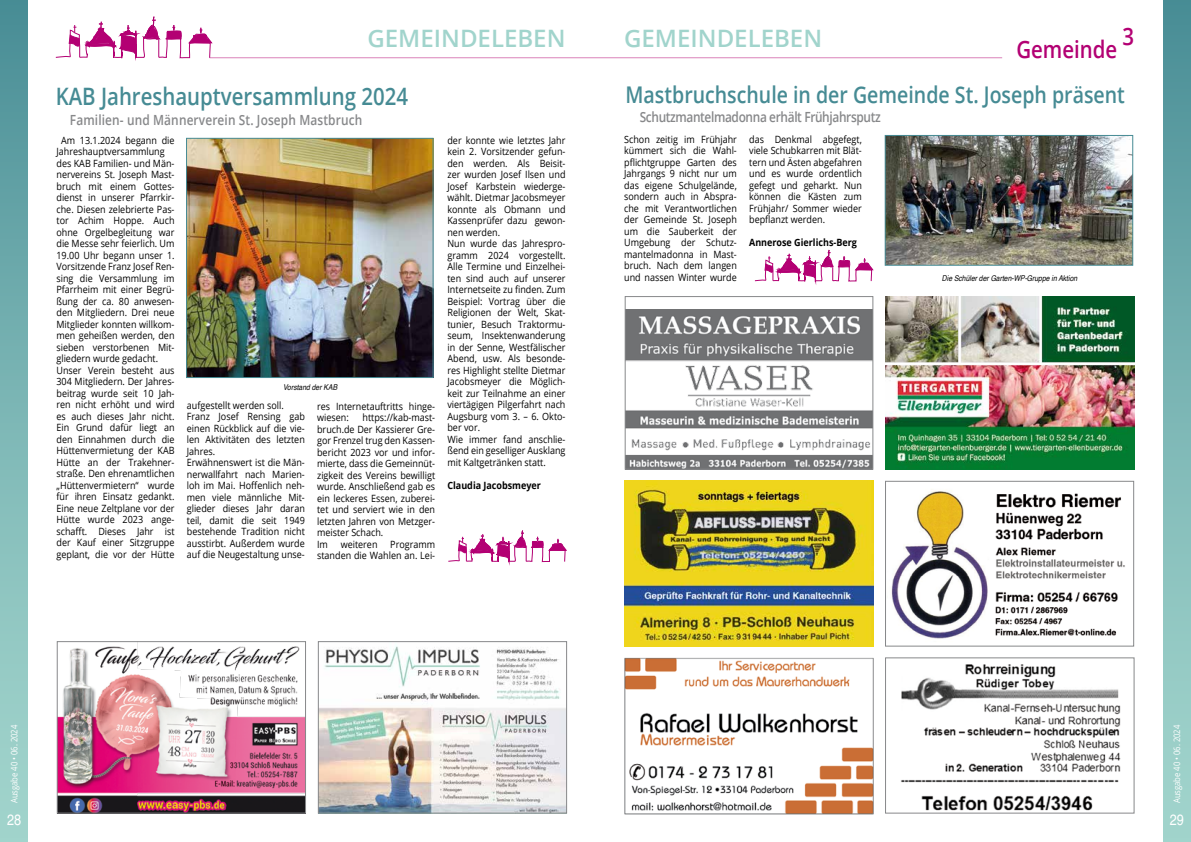
<style>
.page{position:relative;width:1191px;height:842px;background:#fff}
.page>*{position:absolute;margin:0;border:0;box-sizing:border-box;transform-origin:0 0}
.t1{font:600 24px "Open Sans";color:#468b94;scale:.85 1}
.t2{font:600 24px "Open Sans";color:#a1d4cc}
.t3{font:600 24px "Open Sans";color:#b30073;scale:.85 1}
.t4{font:600 23px "Open Sans";color:#468b94;scale:.85 1}
.t5{font:15px "Helvetica";color:#fff;scale:.85 1}
.t6{font:600 14px "Open Sans";letter-spacing:.01em;color:#87888a;scale:.85 1}
.t7{font:600 14px "Open Sans";letter-spacing:-.03em;color:#87888a;scale:.85 1}
.t8{font:10px/11.5px "Open Sans";color:#000;scale:.9 1}
.t9{font:700 10px "Open Sans";color:#000;scale:.9 1}
.t10{font:9px "Open Sans";color:#fff;scale:.85 1}
.t11{font:italic 8px "Helvetica";color:#000;scale:.85 1}
</style>
<div class="page">
<div style="left:0;top:0;width:28px;height:842px;background:linear-gradient(to bottom,#4c9098,#a8dad0)"></div>
<hr style="left:209px;top:57px;width:793px;height:1px;background:#b30073">
<svg style="left:55px;top:16px;width:159px;height:45px"></svg>
<div style="left:1162px;top:0;width:29px;height:842px;background:linear-gradient(to bottom,#4c9098,#a8dad0)"></div>
<img style="left:886px;top:137px;width:245px;height:127px">
<div style="left:884px;top:135px;width:249px;height:131px;border:1px solid #468b94"></div>
<svg style="left:754px;top:249px;width:120px;height:53px"></svg>
<img style="left:885px;top:296px;width:249px;height:174px">
<img style="left:626px;top:310px;width:245px;height:158px">
<div style="left:624px;top:296px;width:249px;height:174px;border:1px solid #87888a"></div>
<img style="left:901px;top:664px;width:220px;height:147px">
<div style="left:885px;top:657px;width:249px;height:157px;border:1px solid #87888a"></div>
<img style="left:624px;top:481px;width:249px;height:166px">
<img style="left:891px;top:489px;width:234px;height:150px">
<div style="left:885px;top:481px;width:249px;height:166px;border:1px solid #87888a"></div>
<img style="left:624px;top:657px;width:249px;height:157px">
<img style="left:59px;top:643px;width:245px;height:169px">
<div style="left:57px;top:641px;width:249px;height:173px;border:1px solid #87888a"></div>
<img style="left:320px;top:646px;width:245px;height:165px">
<div style="left:318px;top:641px;width:249px;height:172px;border:1px solid #87888a"></div>
<svg style="left:448px;top:530px;width:119px;height:36px"></svg>
<img style="left:188px;top:140px;width:243px;height:236px">
<div style="left:186px;top:138px;width:247px;height:240px;border:1px solid #468b94"></div>
<h1 class="t2" style="left:367px;top:22px;width:199px">GEMEINDELEBEN</h1>
<h1 class="t2" style="left:624px;top:22px;width:199px">GEMEINDELEBEN</h1>
<h1 class="t3" style="left:1122px;top:20px;width:15px">3</h1>
<h1 class="t3" style="left:1016px;top:33px;width:120px">Gemeinde</h1>
<h1 class="t1" style="left:56px;top:79px;width:416px">KAB Jahreshauptversammlung 2024</h1>
<h3 class="t6" style="left:70px;top:111px;width:345px">Familien- und Männerverein St. Joseph Mastbruch</h3>
<p class="t8" style="left:56px;top:134px;width:133px;text-indent:5px">Am 13.1.2024 begann die<br>Jahreshauptversammlung des KAB Familien- und Män&shy;nervereins St. Joseph Mast&shy;bruch mit einem Gottes&shy;dienst in unserer Pfarrkir&shy;che. Diesen zelebrierte Pas&shy;tor Achim Hoppe. Auch ohne Orgelbegleitung war die Messe sehr feierlich. Um<br>19.00 Uhr begann unser 1.<br>Vorsitzende Franz Josef Ren&shy;sing die Versammlung im<br>Pfarrheim mit einer Begrü&shy;ßung der ca. 80 anwesen&shy;den Mitgliedern. Drei neue<br>Mitglieder konnten willkom&shy;men geheißen werden, den sieben verstorbenen Mit&shy;gliedern wurde gedacht.<br>Unser Verein besteht aus<br>304 Mitgliedern. Der Jahres&shy;beitrag wurde seit 10 Jah&shy;ren nicht erhöht und wird es auch dieses Jahr nicht.<br>Ein Grund dafür liegt an den Einnahmen durch die<br>Hüttenvermietung der KAB<br>Hütte an der Trakehner&shy;straße. Den ehrenamtlichen „Hüttenvermietern“ wurde für ihren Einsatz gedankt.<br>Eine neue Zeltplane vor der<br>Hütte wurde 2023 ange&shy;schafft. Dieses Jahr ist der Kauf einer Sitzgruppe geplant, die vor der Hütte</p>
<p class="t11" style="left:283px;top:381px;width:65px">Vorstand der KAB</p>
<p class="t8" style="left:187px;top:399px;width:133px">aufgestellt werden soll.<br>Franz Josef Rensing gab einen Rückblick auf die vie&shy;len Aktivitäten des letzten<br>Jahres.<br>Erwähnenswert ist die Män&shy;nerwallfahrt nach Marien&shy;loh im Mai. Hoffenlich neh&shy;men viele männliche Mit&shy;glieder dieses Jahr daran teil, damit die seit 1949 bestehende Tradition nicht ausstirbt. Außerdem wurde auf die Neugestaltung unse-</p>
<p class="t8" style="left:317px;top:400px;width:133px">res Internetauftritts hinge&shy;wiesen:</p>
<p class="t8" style="left:317px;top:412px;width:133px;text-indent:45px">https://kab-mast&shy;bruch.de Der Kassierer Gre&shy;gor Frenzel trug den Kassen&shy;bericht 2023 vor und infor&shy;mierte, dass die Gemeinnüt&shy;zigkeit des Vereins bewilligt wurde. Anschließend gab es ein leckeres Essen, zuberei&shy;tet und serviert wie in den letzten Jahren von Metzger&shy;meister Schach.<br>Im</p>
<p class="t8" style="left:341px;top:538px;width:42px">weiteren</p>
<p class="t8" style="left:317px;top:538px;width:133px;text-align:right">Programm<br>standen die Wahlen an. Lei-</p>
<p class="t8" style="left:447px;top:134px;width:133px">der konnte wie letztes Jahr kein 2. Vorsitzender gefun&shy;den werden. Als Beisit&shy;zer wurden Josef Ilsen und<br>Josef Karbstein wiederge&shy;wählt. Dietmar Jacobsmeyer konnte als Obmann und<br>Kassenprüfer dazu gewon&shy;nen werden.<br>Nun wurde das Jahrespro&shy;gramm 2024 vorgestellt.<br>Alle Termine und Einzelhei&shy;ten sind auch auf unserer<br>Internetseite zu finden. Zum<br>Beispiel: Vortrag über die<br>Religionen der Welt, Skat&shy;tunier, Besuch Traktormu&shy;seum, Insektenwanderung in der Senne, Westfälischer<br>Abend, usw. Als besonde&shy;res Highlight stellte Dietmar<br>Jacobsmeyer die Möglich&shy;keit zur Teilnahme an einer viertägigen Pilgerfahrt nach<br>Augsburg vom 3. – 6. Okto&shy;ber vor.<br>Wie immer fand anschlie&shy;ßend ein geselliger Ausklang mit Kaltgetränken statt.</p>
<p class="t9" style="left:447px;top:478px;width:105px">Claudia Jacobsmeyer</p>
<h2 class="t4" style="left:625px;top:79px;width:589px">Mastbruchschule in der Gemeinde St. Joseph präsent</h2>
<h3 class="t7" style="left:640px;top:107px;width:285px">Schutzmantelmadonna erhält Frühjahrsputz</h3>
<p class="t8" style="left:624px;top:133px;width:127px;text-align:justify">Schon zeitig im Frühjahr kümmert sich die Wahl&shy;pflichtgruppe Garten des Jahrgangs 9 nicht nur um das eigene Schulgelände, sondern auch in Abspra&shy;che mit Verantwortlichen der Gemeinde St. Joseph um die Sauberkeit der Umgebung der Schutz&shy;mantelmadonna in Mast&shy;bruch. Nach dem langen und nassen Winter wurde</p>
<p class="t8" style="left:749px;top:133px;width:127px;text-align:justify">das Denkmal abgefegt, viele Schubkarren mit Blät&shy;tern und Ästen abgefahren und es wurde ordentlich gefegt und geharkt. Nun können die Kästen zum Frühjahr/ Sommer wieder bepflanzt werden.</p>
<p class="t9" style="left:749px;top:235px;width:121px">Annerose Gierlichs-Berg</p>
<p class="t11" style="left:942px;top:272px;width:161px">Die Schüler der Garten-WP-Gruppe in Aktion</p>
<p class="t10" style="left:8px;top:803px;width:94px;rotate:-90deg">Ausgabe 40 • 06. 2024</p>
<h3 class="t5" style="left:7px;top:811px;width:18px">28</h3>
<p class="t10" style="left:1170px;top:803px;width:94px;rotate:-90deg">Ausgabe 40 • 06. 2024</p>
<h3 class="t5" style="left:1169px;top:811px;width:18px">29</h3>
</div>
